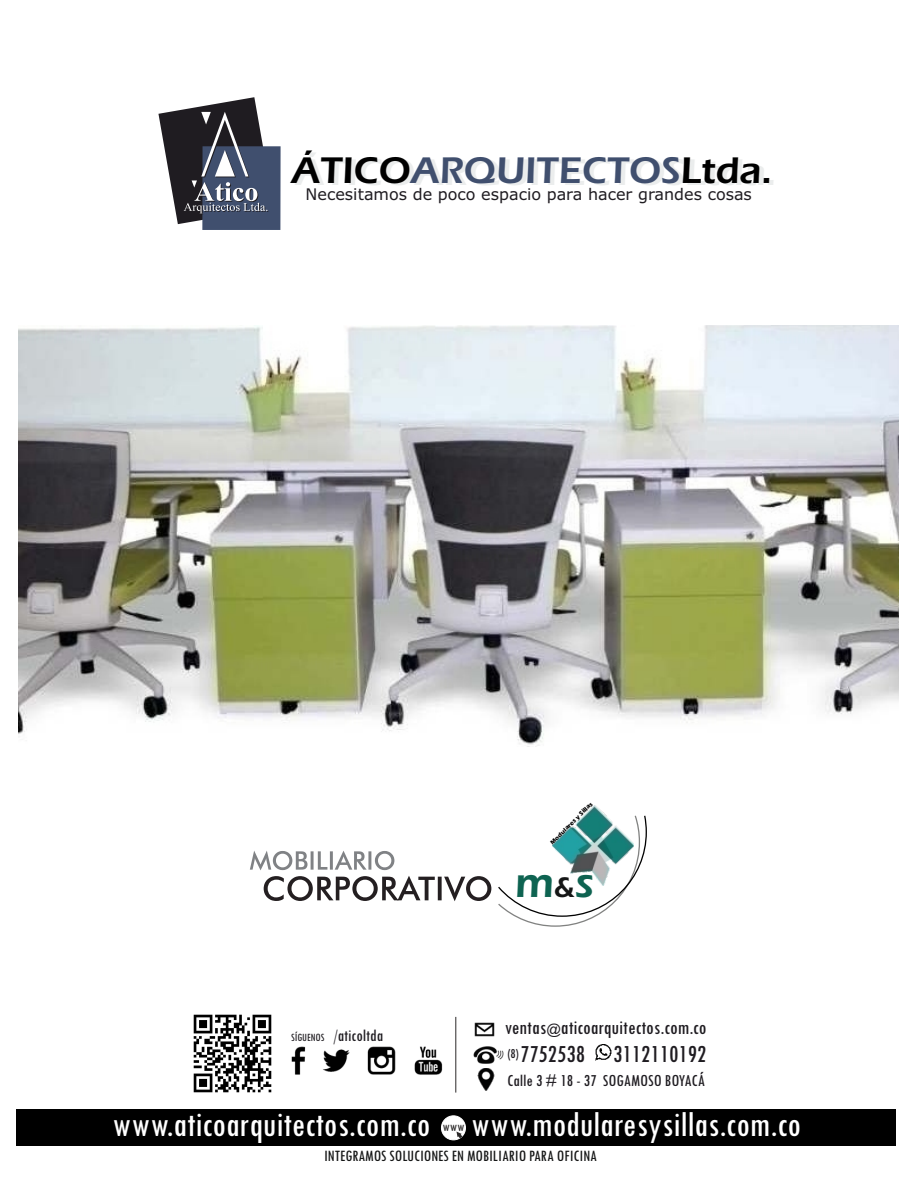
<style>
.page{position:relative;width:918px;height:1188px;background:#fff}
.page>*{position:absolute;margin:0;border:0;box-sizing:border-box;transform-origin:0 0}
.t1{font:600 43.65px "Eras ITC";color:#0e6351}
.t2{font:600 38.4px "Eras ITC";color:#404f6e}
.t3{font:condensed 37.05px "Tw Cen";color:#fff}
.t4{font:condensed 25.65px "Tw Cen";color:#1f1c21}
.t5{font:condensed 21px "Tw Cen";color:#1f1c21}
.t6{font:condensed 17.7px "Tw Cen";color:#1f1c21}
.t7{font:condensed 17.55px "Tw Cen";color:#1f1c21}
.t8{font:condensed 16.5px "Tw Cen";color:#151616}
.t9{font:16.05px "Verdana";color:#1f1c21}
.t10{font:condensed 14.55px "Tw Cen";color:#2b2929}
.t11{font:700 6.3px "Eras ITC";color:#000}
.s1{color:#000}
.s2{font-size:11.55px}
.s3{font-size:29.4px;color:#151616}
.s4{font-size:14.4px}
</style>
<div class="page">
<svg style="left:498px;top:815px;width:149px;height:112px"></svg>
<img style="left:552px;top:805px;width:81px;height:81px">
<svg style="left:250px;top:851px;width:144px;height:19px"></svg>
<svg style="left:264px;top:876px;width:227px;height:25px"></svg>
<div style="left:16px;top:1109px;width:880px;height:37px;background:#000"></div>
<img style="left:291px;top:1046px;width:152px;height:29px">
<hr style="left:455px;top:1017px;width:1px;height:76px;background:#2b2929">
<img style="left:595px;top:1045px;width:16px;height:16px">
<img style="left:473px;top:1047px;width:30px;height:16px">
<img style="left:478px;top:1069px;width:16px;height:21px">
<img style="left:474px;top:1022px;width:21px;height:15px">
<div style="left:441px;top:1116px;width:25px;height:24px;background:#fff;border:1px solid #fff;border-radius:50%"></div>
<svg style="left:456px;top:1132px;width:6px;height:6px"></svg>
<img style="left:193px;top:1014px;width:79px;height:79px">
<img style="left:19px;top:326px;width:880px;height:420px">
<div style="left:202px;top:146px;width:79px;height:84px;background:#404f6e"></div>
<svg style="left:158px;top:97px;width:116px;height:127px"></svg>
<p class="t2" style="left:291px;top:156px;width:482px"><span class="s1">ÁTICO</span>ARQUITECTOS<span class="s1">Ltda.</span></p>
<p class="t9" style="left:306px;top:188px;width:448px">Necesitamos de poco espacio para hacer grandes cosas</p>
<p class="t6" style="left:291px;top:1029px;width:94px"><span class="s2">SÍGUENOS</span> /aticoltda</p>
<p class="t11" style="left:550px;top:842px;width:59px;rotate:-45deg">Modulares y Sillas</p>
<p class="t1" style="left:515px;top:867px;width:81px">m<span class="s3">&amp;</span>s</p>
<p class="t5" style="left:505px;top:1021px;width:203px">ventas<span class="s4">@</span>aticoarquitectos.com.co</p>
<p class="t4" style="left:508px;top:1046px;width:200px"><sup>(8)</sup> 7752538 3112110192</p>
<p class="t7" style="left:507px;top:1075px;width:199px">Calle 3 # 18 - 37 SOGAMOSO BOYACÁ</p>
<p class="t3" style="left:112px;top:1112px;width:690px">www.aticoarquitectos.com.co www.modularesysillas.com.co</p>
<p class="t10" style="left:442px;top:1121px;width:24px">www</p>
<p class="t8" style="left:324px;top:1150px;width:274px">INTEGRAMOS SOLUCIONES EN MOBILIARIO PARA OFICINA</p>
</div>
